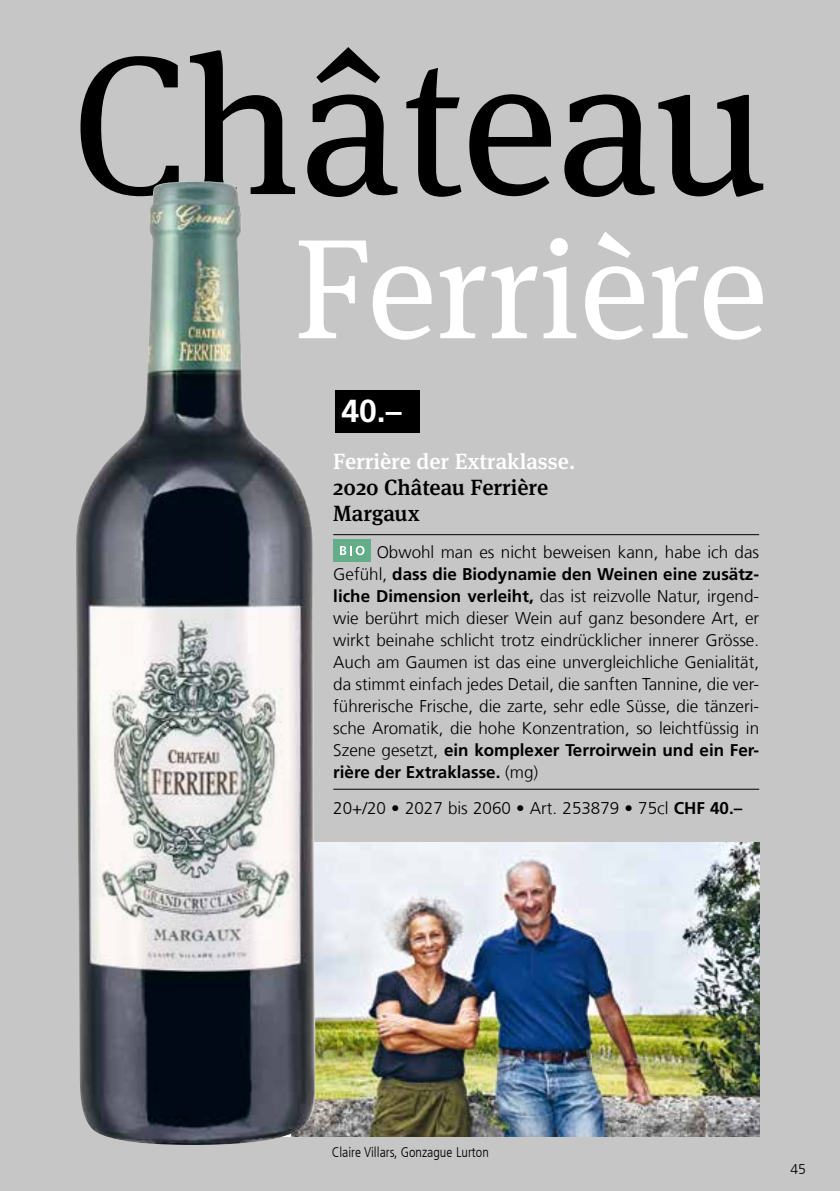
<style>
.page{position:relative;width:840px;height:1191px;background:#fff}
.page>*{position:absolute;margin:0;border:0;box-sizing:border-box;transform-origin:0 0}
.t1{font:196.6px "Meta Serif Pro";color:#000}
.t2{font:141.8px "Meta Serif Pro";color:#fff}
.t3{font:700 31.8px "Frutiger LT Com";color:#fff}
.t4{font:500 22px/26px "Meta Serif Pro";color:#000}
.t5{font:500 22px "Meta Serif Pro";color:#fff}
.t6{font:300 17px/22px "Frutiger LT Com";color:#000;text-align:justify}
.t7{font:300 condensed 14px "Frutiger LT Com";color:#000}
.t8{font:300 14px "Frutiger LT Com";color:#000}
.s1{font-weight:700}
</style>
<div class="page">
<div style="left:0;top:0;width:839px;height:1191px;background:#c6c6c6"></div>
<div style="left:335px;top:390px;width:85px;height:42px;background:#000"></div>
<hr style="left:333px;top:534px;width:425px;height:1px;background:#000">
<hr style="left:333px;top:789px;width:425px;height:1px;background:#000">
<div style="left:333px;top:539px;width:37px;height:22px;background:#63ad88"></div>
<svg style="left:340px;top:546px;width:24px;height:9px"></svg>
<img style="left:316px;top:842px;width:442px;height:294px">
<img style="left:76px;top:181px;width:240px;height:964px">
<h1 class="t1" style="left:72px;top:-17px;width:697px">Château</h1>
<h2 class="t2" style="left:293px;top:186px;width:475px">Ferrière</h2>
<h3 class="t3" style="left:341px;top:392px;width:62px">40.–</h3>
<p class="t5" style="left:333px;top:445px;width:243px">Ferrière der Extraklasse.</p>
<p class="t4" style="left:333px;top:473px;width:216px">2020 Château Ferrière<br>Margaux</p>
<p class="t6" style="left:333px;top:541px;width:427px;text-indent:43px">Obwohl man es nicht beweisen kann, habe ich das Gefühl, <span class="s1">dass die Biodynamie den Weinen eine zusätz&shy;liche Dimension verleiht,</span> das ist reizvolle Natur, irgend&shy;wie berührt mich dieser Wein auf ganz besondere Art, er wirkt beinahe schlicht trotz eindrücklicher innerer Grösse.<br>Auch am Gaumen ist das eine unvergleichliche Genialität, da stimmt einfach jedes Detail, die sanften Tannine, die ver&shy;führerische Frische, die zarte, sehr edle Süsse, die tänzeri&shy;sche Aromatik, die hohe Konzentration, so leichtfüssig in Szene gesetzt, <span class="s1">ein komplexer Terroirwein und ein Fer&shy;rière der Extraklasse.</span> (mg)</p>
<p class="t6" style="left:333px;top:797px;width:410px">20+/20 • 2027 bis 2060 • Art. 253879 • 75cl <span class="s1">CHF 40.–</span></p>
<p class="t7" style="left:331px;top:1144px;width:158px">Claire Villars, Gonzague Lurton</p>
<p class="t8" style="left:789px;top:1161px;width:17px">45</p>
</div>
